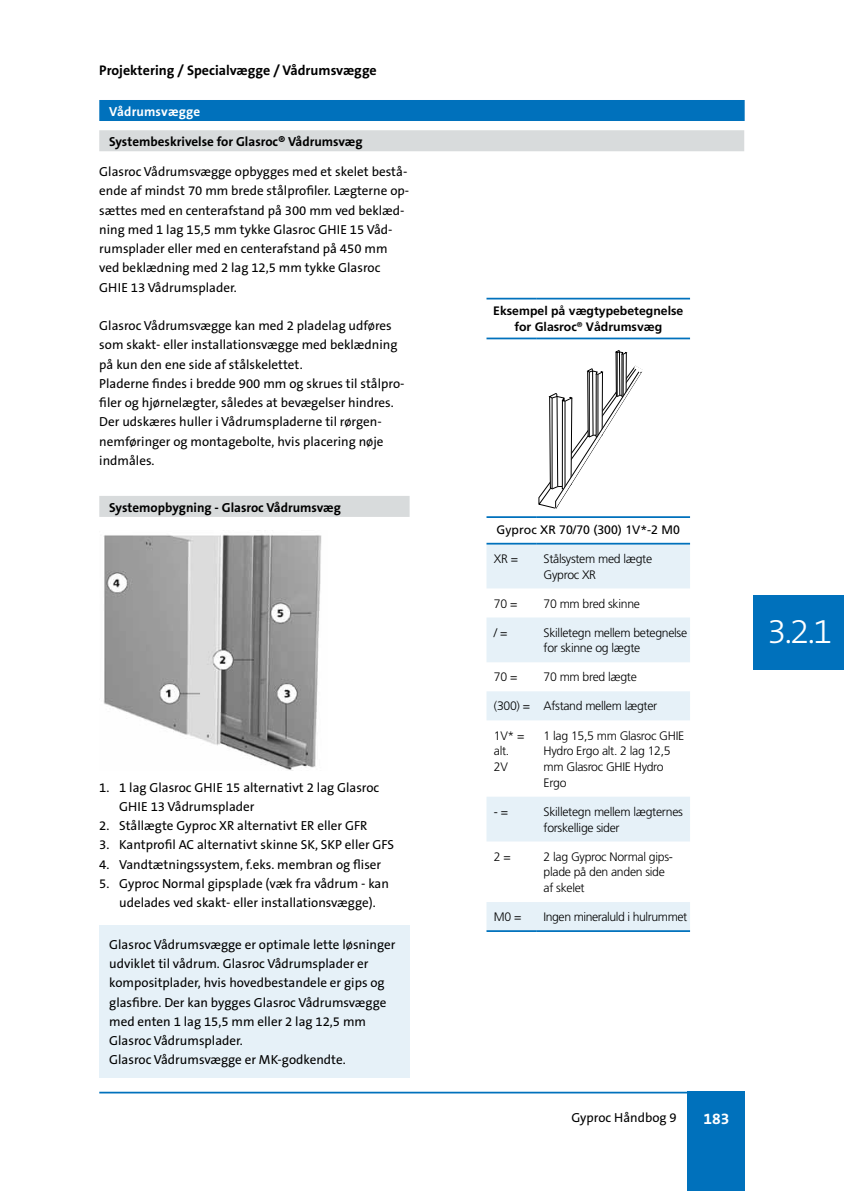
<style>
.page{position:relative;width:844px;height:1191px;background:#fff}
.page>*{position:absolute;margin:0;border:0;box-sizing:border-box;transform-origin:0 0}
.t1{font:300 35px "The Sans B3";color:#fff}
.t2{font:700 15.75px "The Sans B7";color:#fff}
.t3{font:700 14px "The Sans B7";color:#000}
.t4{font:13.12px/19.2px "The Sans B5 Plain";color:#000}
.t5{font:700 13.12px "The Sans B7";color:#000}
.t6{font:700 13.12px "The Sans B7";letter-spacing:.01em;color:#fff}
.t7{font:300 12.25px/15.8px "Frutiger";letter-spacing:-.025em;color:#000}
.t8{font:700 12.25px/15.8px "Frutiger";color:#000;text-align:center}
.t9{font:12.25px "Frutiger";color:#000}
</style>
<div class="page">
<div style="left:687px;top:1091px;width:57px;height:100px;background:#0071bc"></div>
<hr style="left:99px;top:1091px;width:645px;height:2px;background:#0071bc">
<img style="left:103px;top:534px;width:219px;height:236px">
<div style="left:99px;top:496px;width:310px;height:21px;background:#d8dbdc"></div>
<div style="left:99px;top:100px;width:645px;height:21px;background:#0071bc"></div>
<svg style="left:486px;top:299px;width:204px;height:244px"></svg>
<svg style="left:486px;top:544px;width:204px;height:386px"></svg>
<hr style="left:486px;top:298px;width:50px;height:1px;background:#0071bc">
<hr style="left:536px;top:298px;width:154px;height:1px;background:#0071bc">
<hr style="left:486px;top:337px;width:50px;height:2px;background:#0071bc">
<hr style="left:536px;top:337px;width:154px;height:2px;background:#0071bc">
<hr style="left:486px;top:516px;width:50px;height:2px;background:#0071bc">
<hr style="left:536px;top:516px;width:154px;height:2px;background:#0071bc">
<hr style="left:486px;top:543px;width:50px;height:1px;background:#0071bc">
<hr style="left:536px;top:543px;width:154px;height:1px;background:#0071bc">
<hr style="left:486px;top:930px;width:50px;height:2px;background:#0071bc">
<hr style="left:536px;top:930px;width:154px;height:2px;background:#0071bc">
<div style="left:99px;top:925px;width:310px;height:152px;background:#e6f1f8"></div>
<div style="left:99px;top:130px;width:645px;height:21px;background:#d8dbdc"></div>
<div style="left:753px;top:595px;width:90px;height:75px;background:#0071bc"></div>
<svg style="left:538px;top:350px;width:107px;height:159px"></svg>
<p class="t3" style="left:99px;top:63px;width:279px">Projektering / Specialvægge / Vådrumsvægge</p>
<p class="t6" style="left:109px;top:104px;width:92px">Vådrumsvægge</p>
<p class="t5" style="left:109px;top:135px;width:255px">Systembeskrivelse for Glasroc® Vådrumsvæg</p>
<p class="t4" style="left:99px;top:162px;width:311px">Glasroc Vådrumsvægge opbygges med et skelet bestå&shy;ende af mindst 70 mm brede stålprofiler. Lægterne op&shy;sættes med en centerafstand på 300 mm ved beklæd&shy;ning med 1 lag 15,5 mm tykke Glasroc GHIE 15 Våd&shy;rumsplader eller med en centerafstand på 450 mm ved beklædning med 2 lag 12,5 mm tykke Glasroc GHIE 13 Vådrumsplader.</p>
<p class="t4" style="left:99px;top:316px;width:306px">Glasroc Vådrumsvægge kan med 2 pladelag udføres som skakt- eller installationsvægge med beklædning på kun den ene side af stålskelettet.<br>Pladerne findes i bredde 900 mm og skrues til stålpro&shy;filer og hjørnelægter, således at bevægelser hindres.<br>Der udskæres huller i Vådrumspladerne til rørgen&shy;nemføringer og montagebolte, hvis placering nøje indmåles.</p>
<p class="t5" style="left:109px;top:500px;width:233px">Systemopbygning - Glasroc Vådrumsvæg</p>
<p class="t4" style="left:119px;top:778px;width:261px;text-indent:-20px">1. 1 lag Glasroc GHIE 15 alternativt 2 lag Glasroc<br>GHIE 13 Vådrumsplader</p>
<p class="t4" style="left:99px;top:816px;width:269px">2. Stållægte Gyproc XR alternativt ER eller GFR</p>
<p class="t4" style="left:99px;top:835px;width:296px">3. Kantprofil AC alternativt skinne SK, SKP eller GFS</p>
<p class="t4" style="left:99px;top:855px;width:283px">4. Vandtætningssystem, f.eks. membran og fliser</p>
<p class="t4" style="left:99px;top:874px;width:291px;text-align:center">5. Gyproc Normal gipsplade (væk fra vådrum - kan udelades ved skakt- eller installationsvægge).</p>
<p class="t4" style="left:109px;top:935px;width:288px">Glasroc Vådrumsvægge er optimale lette løsninger udviklet til vådrum. Glasroc Vådrumsplader er kompositplader, hvis hovedbestandele er gips og glasfibre. Der kan bygges Glasroc Vådrumsvægge med enten 1 lag 15,5 mm eller 2 lag 12,5 mm Glasroc Vådrumsplader.<br>Glasroc Vådrumsvægge er MK-godkendte.</p>
<p class="t8" style="left:493px;top:303px;width:191px">Eksempel på vægtypebetegnelse for Glasroc<sup>®</sup> Vådrumsvæg</p>
<p class="t9" style="left:496px;top:522px;width:185px">Gyproc XR 70/70 (300) 1V*-2 M0</p>
<p class="t7" style="left:494px;top:551px;width:26px">XR =</p>
<p class="t7" style="left:543px;top:551px;width:110px">Stålsystem med lægte<br>Gyproc XR</p>
<p class="t7" style="left:494px;top:595px;width:25px">70 =</p>
<p class="t7" style="left:543px;top:595px;width:98px">70 mm bred skinne</p>
<p class="t7" style="left:494px;top:624px;width:15px">/ =</p>
<p class="t7" style="left:543px;top:624px;width:145px">Skilletegn mellem betegnelse for skinne og lægte</p>
<p class="t7" style="left:494px;top:669px;width:25px">70 =</p>
<p class="t7" style="left:543px;top:669px;width:95px">70 mm bred lægte</p>
<p class="t7" style="left:494px;top:698px;width:165px">(300) = Afstand mellem lægter</p>
<p class="t7" style="left:494px;top:727px;width:32px">1V* = alt.<br>2V</p>
<p class="t7" style="left:543px;top:727px;width:142px">1 lag 15,5 mm Glasroc GHIE<br>Hydro Ergo alt. 2 lag 12,5 mm Glasroc GHIE Hydro<br>Ergo</p>
<p class="t7" style="left:494px;top:804px;width:16px">- =</p>
<p class="t7" style="left:543px;top:804px;width:141px">Skilletegn mellem lægternes forskellige sider</p>
<p class="t7" style="left:494px;top:848px;width:18px">2 =</p>
<p class="t7" style="left:543px;top:848px;width:131px">2 lag Gyproc Normal gips&shy;plade på den anden side af skelet</p>
<p class="t7" style="left:494px;top:909px;width:29px">M0 =</p>
<p class="t7" style="left:543px;top:909px;width:145px">Ingen mineraluld i hulrummet</p>
<p class="t1" style="left:767px;top:613px;width:67px">3.2.1</p>
<p class="t4" style="left:571px;top:1108px;width:107px">Gyproc Håndbog 9</p>
<p class="t2" style="left:703px;top:1110px;width:27px">183</p>
</div>
